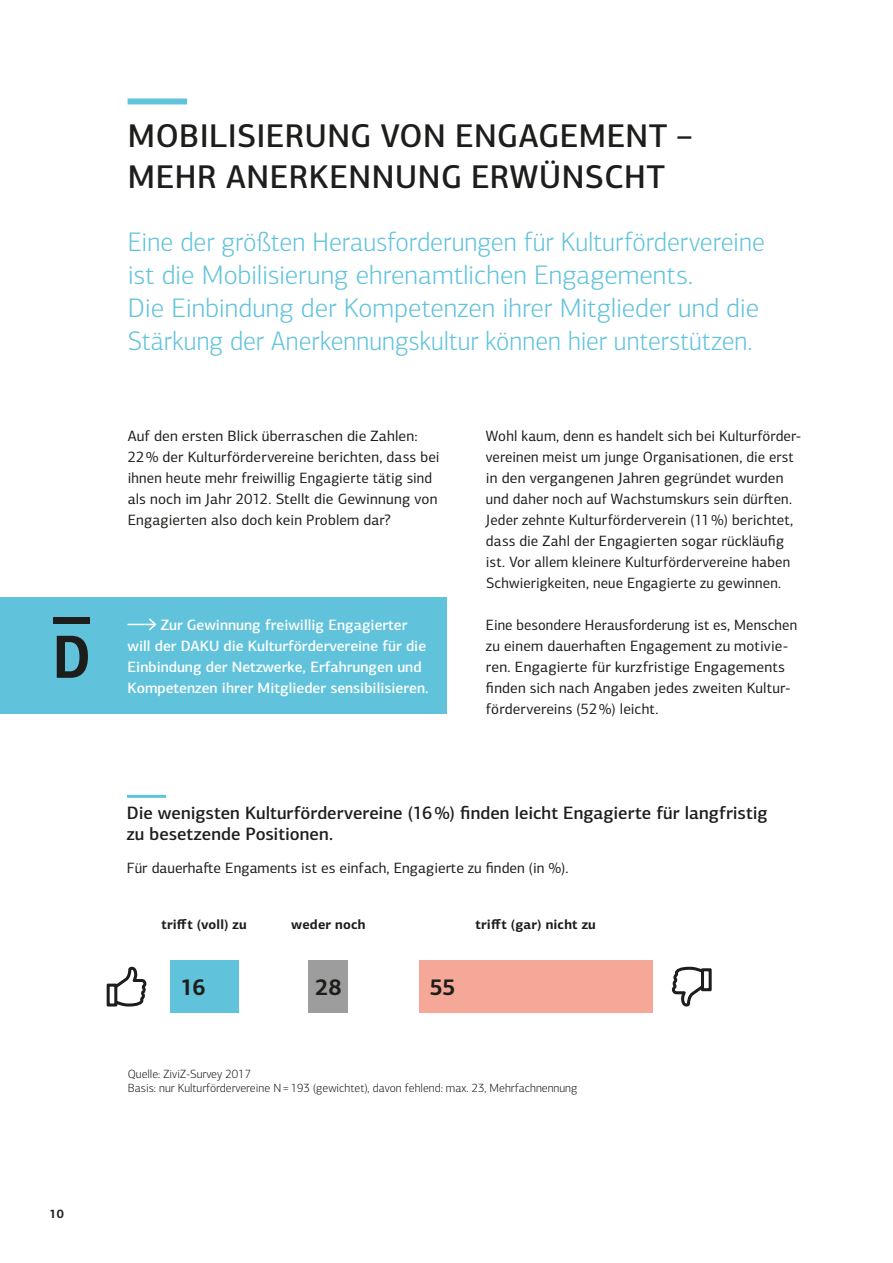
<style>
.page{position:relative;width:893px;height:1263px;background:#fff}
.page>*{position:absolute;margin:0;border:0;box-sizing:border-box;transform-origin:0 0}
.t1{font:500 33px/40.5px "PF Centro Sans Pro";letter-spacing:.015em;color:#1d1d1b}
.t2{font:300 27px/33px "PF Centro Sans Pro";color:#61c3db}
.t3{font:700 22.5px "PF Centro Sans Pro";color:#1d1d1b}
.t4{font:500 18px/21px "PF Centro Sans Pro";color:#1d1d1b}
.t5{font:15px/21px "PF Centro Sans Pro";letter-spacing:.01em;color:#1d1d1b}
.t6{font:500 15px/21px "PF Centro Sans Pro";color:#fff}
.t7{font:700 13.5px "PF Centro Sans Pro";letter-spacing:.015em;color:#1d1d1b}
.t8{font:300 12px/13.5px "PF Centro Sans Pro";color:#1d1d1b}
.t9{font:700 12px "PF Centro Sans Pro";color:#1d1d1b}
</style>
<div class="page">
<div style="left:128px;top:98px;width:59px;height:6px;background:#61c3db"></div>
<div style="left:0;top:597px;width:446px;height:117px;background:#61c3db"></div>
<svg style="left:128px;top:618px;width:29px;height:13px"></svg>
<svg style="left:57px;top:636px;width:31px;height:42px"></svg>
<div style="left:53px;top:617px;width:37px;height:7px;background:#1d1d1b"></div>
<div style="left:309px;top:960px;width:39px;height:53px;background:#9d9d9d"></div>
<div style="left:419px;top:960px;width:234px;height:53px;background:#f5a898"></div>
<div style="left:170px;top:960px;width:68px;height:53px;background:#61c3db"></div>
<hr style="left:127px;top:795px;width:39px;height:3px;background:#61c3db">
<svg style="left:106px;top:966px;width:41px;height:41px"></svg>
<svg style="left:671px;top:966px;width:41px;height:41px"></svg>
<p class="t9" style="left:50px;top:1206px;width:16px">10</p>
<h1 class="t1" style="left:128px;top:115px;width:566px">MOBILISIERUNG VON ENGAGEMENT –<br>MEHR ANERKENNUNG ERWÜNSCHT</h1>
<h2 class="t2" style="left:128px;top:226px;width:639px">Eine der größten Herausforderungen für Kulturfördervereine ist die Mobilisierung ehrenamtlichen Engagements.<br>Die Einbindung der Kompetenzen ihrer Mitglieder und die Stärkung der Anerkennungskultur können hier unterstützen.</h2>
<p class="t5" style="left:128px;top:425px;width:313px">Auf den ersten Blick überraschen die Zahlen:<br>22% der Kulturfördervereine berichten, dass bei ihnen heute mehr freiwillig Engagierte tätig sind als noch im Jahr 2012. Stellt die Gewinnung von Engagierten also doch kein Problem dar?</p>
<p class="t6" style="left:128px;top:614px;width:302px;text-indent:33px">Zur Gewinnung freiwillig Engagierter will der DAKU die Kulturfördervereine für die Einbindung der Netzwerke, Erfahrungen und Kompetenzen ihrer Mitglieder sensibilisieren.</p>
<p class="t5" style="left:486px;top:425px;width:315px">Wohl kaum, denn es handelt sich bei Kulturförder&shy;vereinen meist um junge Organisationen, die erst in den vergangenen Jahren gegründet wurden und daher noch auf Wachstumskurs sein dürften.<br>Jeder zehnte Kulturförderverein (11%) berichtet, dass die Zahl der Engagierten sogar rückläufig ist. Vor allem kleinere Kulturfördervereine haben Schwierigkeiten, neue Engagierte zu gewinnen.</p>
<p class="t5" style="left:486px;top:614px;width:313px">Eine besondere Herausforderung ist es, Menschen zu einem dauerhaften Engagement zu motivie&shy;ren. Engagierte für kurzfristige Engagements finden sich nach Angaben jedes zweiten Kultur&shy;fördervereins (52%) leicht.</p>
<p class="t4" style="left:127px;top:802px;width:642px">Die wenigsten Kulturfördervereine (16%) finden leicht Engagierte für langfristig zu besetzende Positionen.</p>
<p class="t5" style="left:127px;top:857px;width:443px">Für dauerhafte Engaments ist es einfach, Engagierte zu finden (in %).</p>
<p class="t7" style="left:161px;top:916px;width:87px">trifft (voll) zu</p>
<p class="t7" style="left:291px;top:916px;width:76px">weder noch</p>
<p class="t7" style="left:475px;top:916px;width:122px">trifft (gar) nicht zu</p>
<h3 class="t3" style="left:181px;top:973px;width:27px">16</h3>
<h3 class="t3" style="left:315px;top:973px;width:28px">28</h3>
<h3 class="t3" style="left:429px;top:973px;width:28px">55</h3>
<p class="t8" style="left:128px;top:1068px;width:451px">Quelle: ZiviZ-Survey 2017<br>Basis: nur Kulturfördervereine N=193 (gewichtet), davon fehlend: max. 23, Mehrfachnennung</p>
</div>
